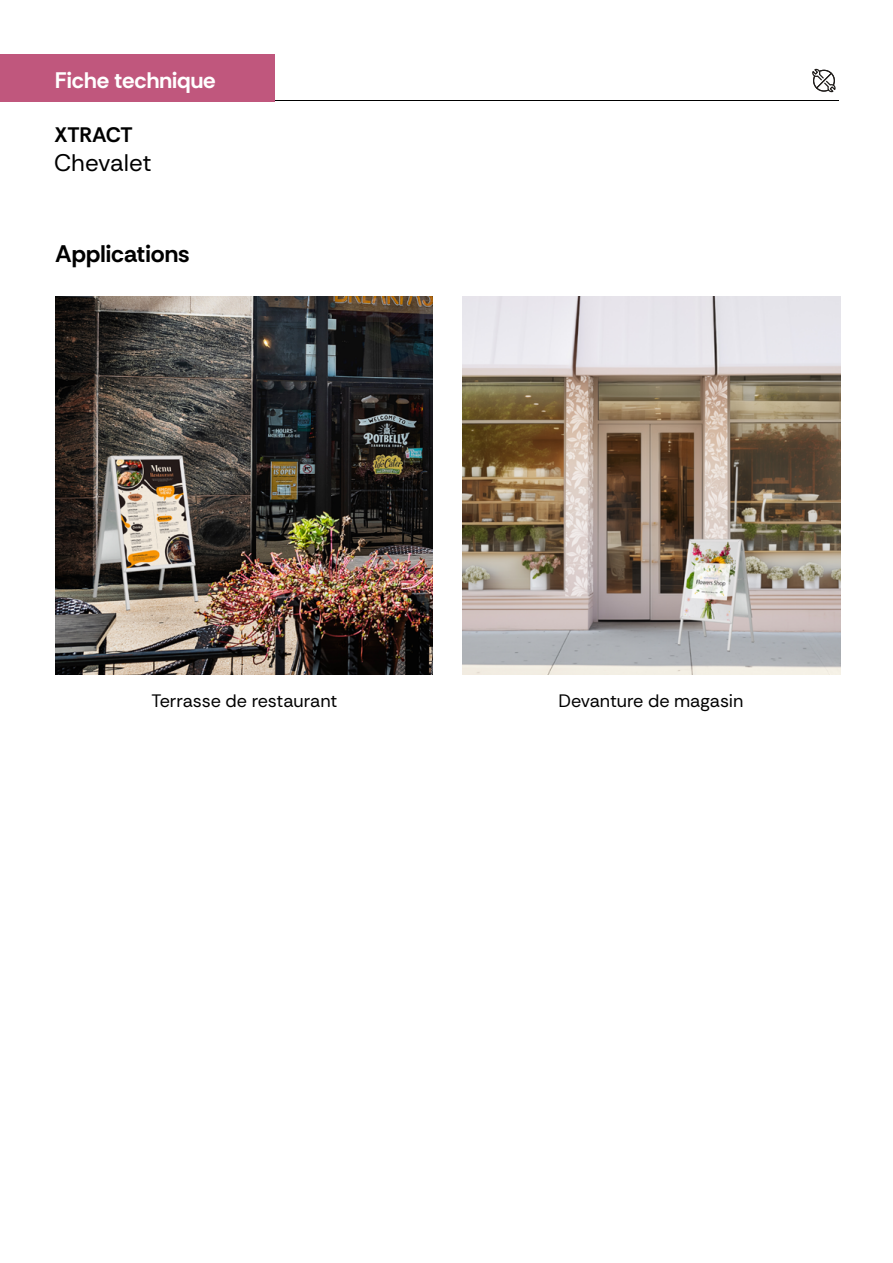
<style>
.page{position:relative;width:893px;height:1263px;background:#fff}
.page>*{position:absolute;margin:0;border:0;box-sizing:border-box;transform-origin:0 0}
.t1{font:700 24px "Rethink Sans";color:#000}
.t2{font:24px "Rethink Sans";color:#000}
.t3{font:700 22.5px "Rethink Sans";color:#fff}
.t4{font:700 21px "Rethink Sans";letter-spacing:-.01em;color:#000}
.t5{font:18px "Rethink Sans";letter-spacing:-.005em;color:#000}
</style>
<div class="page">
<hr style="left:275px;top:100px;width:564px;height:1px;background:#000">
<div style="left:0;top:54px;width:275px;height:47px;background:#c0577d"></div>
<img style="left:55px;top:297px;width:378px;height:378px">
<img style="left:463px;top:297px;width:377px;height:378px">
<svg style="left:812px;top:68px;width:24px;height:25px"></svg>
<p class="t3" style="left:55px;top:66px;width:162px">Fiche technique</p>
<p class="t4" style="left:54px;top:122px;width:80px">XTRACT</p>
<h1 class="t2" style="left:54px;top:148px;width:99px">Chevalet</h1>
<h1 class="t1" style="left:55px;top:239px;width:136px">Applications</h1>
<p class="t5" style="left:151px;top:690px;width:188px">Terrasse de restaurant</p>
<p class="t5" style="left:559px;top:690px;width:186px">Devanture de magasin</p>
</div>
